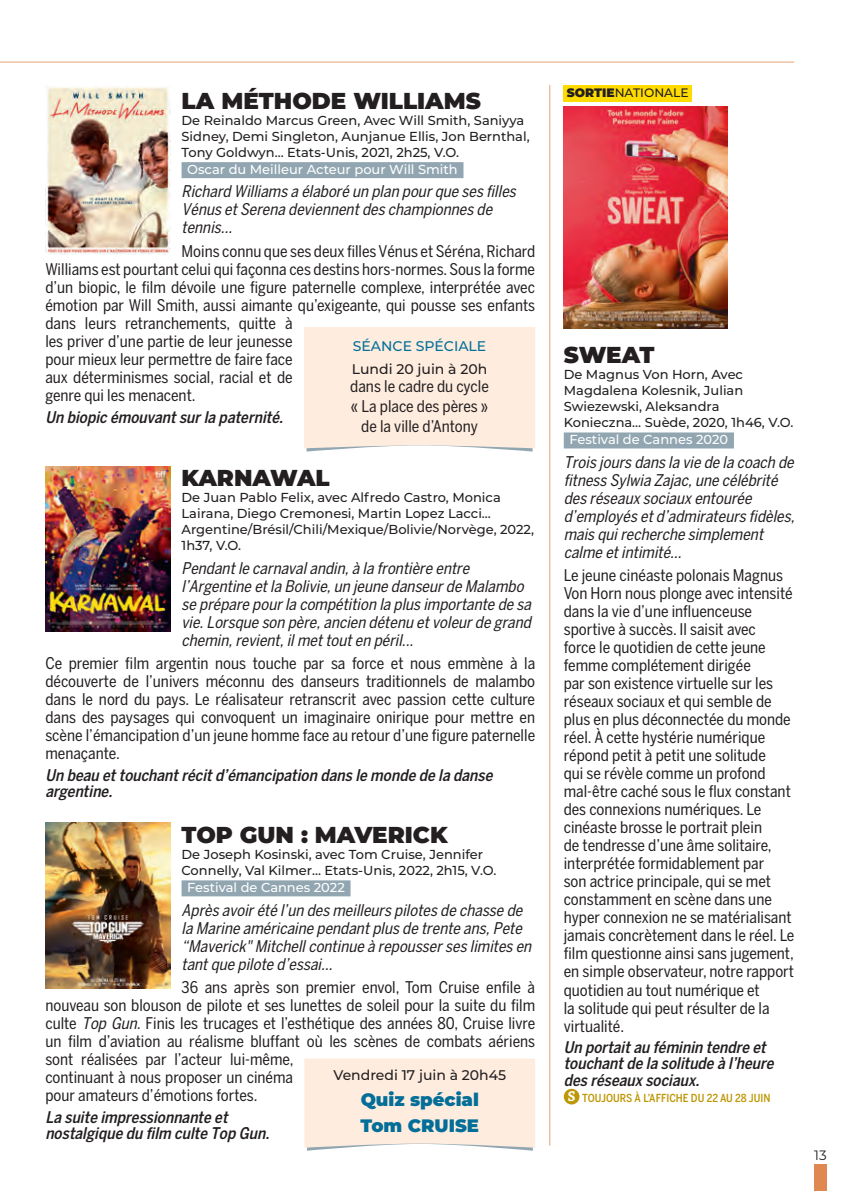
<style>
.page{position:relative;width:851px;height:1191px;background:#fff}
.page>*{position:absolute;margin:0;border:0;box-sizing:border-box;transform-origin:0 0}
.t1{font:900 23px "Montserrat";color:#231f20}
.t2{font:900 18px/26px "Montserrat";color:#036f98}
.t3{font:16px/18px "Benton Sans Cond";color:#231f20}
.t4{font:italic 16px/18px "Benton Sans Cond";color:#231f20}
.t5{font:italic 500 16px/16px "Benton Sans Cond";color:#231f20}
.t6{font:500 14px "Montserrat";color:#231f20}
.t7{font:500 14px "Montserrat";color:#036f98}
.t8{font:13.6px "Montserrat";color:#231f20}
.t9{font:500 13px/16px "Montserrat";color:#231f20}
.t10{font:500 13px "Montserrat";color:#fff}
.t11{font:500 12.2px "Montserrat";color:#231f20}
.t12{font:500 11px "Benton Sans Cond";color:#bd9705}
.s1{font-style:italic}
.s2{font-weight:900}
.s3{font-family:"Alegreya";font-weight:700;font-size:15px;color:#fff}
</style>
<div class="page">
<div style="left:181px;top:162px;width:282px;height:16px;background:#91a6b1"></div>
<div style="left:181px;top:880px;width:169px;height:16px;background:#91a6b1"></div>
<img style="left:563px;top:106px;width:164px;height:223px">
<img style="left:45px;top:466px;width:125px;height:165px">
<img style="left:45px;top:822px;width:125px;height:166px">
<div style="left:563px;top:85px;width:128px;height:16px;background:#ffdc01"></div>
<div style="left:814px;top:1164px;width:12px;height:27px;background:#e08852"></div>
<div style="left:304px;top:327px;width:231px;height:124px;background:#feecdf"></div>
<hr style="left:0;top:62px;width:794px;height:1px;background:#e7a275">
<hr style="left:549px;top:85px;width:1px;height:1060px;background:#e7a275">
<img style="left:45px;top:87px;width:125px;height:167px">
<div style="left:563px;top:432px;width:170px;height:16px;background:#91a6b1"></div>
<div style="left:563px;top:1088px;width:16px;height:16px;background:#bd9705;border-radius:50%"></div>
<svg style="left:304px;top:1058px;width:231px;height:92px;background:#fcebdf"></svg>
<h1 class="t1" style="left:181px;top:83px;width:301px">LA MÉTHODE WILLIAMS</h1>
<p class="t9" style="left:181px;top:112px;width:349px">De Reinaldo Marcus Green, Avec Will Smith, Saniyya<br>Sidney, Demi Singleton, Aunjanue Ellis, Jon Bernthal,<br>Tony Goldwyn… Etats-Unis, 2021, 2h25, V.O.</p>
<p class="t10" style="left:187px;top:160px;width:272px">Oscar du Meilleur Acteur pour Will Smith</p>
<p class="t4" style="left:181px;top:182px;width:336px">Richard Williams a élaboré un plan pour que ses filles<br>Vénus et Serena deviennent des championnes de tennis…</p>
<p class="t3" style="left:45px;top:242px;width:491px;text-indent:136px">Moins connu que ses deux filles Vénus et Séréna, Richard Williams est pourtant celui qui façonna ces destins hors-normes. Sous la forme d’un biopic, le film dévoile une figure paternelle complexe, interprétée avec émotion par Will Smith, aussi aimante qu’exigeante, qui pousse ses enfants dans leurs retranchements, quitte à<br>les priver d’une partie de leur jeunesse<br>pour mieux leur permettre de faire face<br>aux déterminismes social, racial et de<br>genre qui les menacent.</p>
<p class="t5" style="left:45px;top:409px;width:239px">Un biopic émouvant sur la paternité.</p>
<p class="t7" style="left:353px;top:336px;width:135px">SÉANCE SPÉCIALE</p>
<p class="t6" style="left:352px;top:359px;width:137px">Lundi 20 juin à 20h</p>
<p class="t3" style="left:350px;top:376px;width:140px;line-height:19.6px;text-align:center">dans le cadre du cycle « La place des pères » de la ville d’Antony</p>
<h1 class="t1" style="left:181px;top:460px;width:150px">KARNAWAL</h1>
<p class="t9" style="left:181px;top:489px;width:354px">De Juan Pablo Felix, avec Alfredo Castro, Monica Lairana, Diego Cremonesi, Martin Lopez Lacci… Argentine/Brésil/Chili/Mexique/Bolivie/Norvège, 2022, 1h37, V.O.</p>
<p class="t4" style="left:181px;top:558px;width:351px">Pendant le carnaval andin, à la frontière entre l’Argentine et la Bolivie, un jeune danseur de Malambo se prépare pour la compétition la plus importante de sa vie. Lorsque son père, ancien détenu et voleur de grand chemin, revient, il met tout en péril...</p>
<p class="t3" style="left:45px;top:654px;width:491px;text-align:justify">Ce premier film argentin nous touche par sa force et nous emmène à la découverte de l’univers méconnu des danseurs traditionnels de malambo dans le nord du pays. Le réalisateur retranscrit avec passion cette culture dans des paysages qui convoquent un imaginaire onirique pour mettre en scène l’émancipation d’un jeune homme face au retour d’une figure paternelle menaçante.</p>
<p class="t5" style="left:45px;top:767px;width:448px">Un beau et touchant récit d’émancipation dans le monde de la danse argentine.</p>
<h1 class="t1" style="left:181px;top:817px;width:267px">TOP GUN : MAVERICK</h1>
<p class="t9" style="left:181px;top:846px;width:316px">De Joseph Kosinski, avec Tom Cruise, Jennifer<br>Connelly, Val Kilmer… Etats-Unis, 2022, 2h15, V.O.</p>
<p class="t10" style="left:187px;top:878px;width:159px">Festival de Cannes 2022</p>
<p class="t4" style="left:181px;top:900px;width:351px">Après avoir été l’un des meilleurs pilotes de chasse de la Marine américaine pendant plus de trente ans, Pete “Maverick" Mitchell continue à repousser ses limites en tant que pilote d’essai…</p>
<p class="t3" style="left:45px;top:978px;width:491px;text-indent:136px">36 ans après son premier envol, Tom Cruise enfile à nouveau son blouson de pilote et ses lunettes de soleil pour la suite du film culte <span class="s1">Top Gun.</span> Finis les trucages et l’esthétique des années 80, Cruise livre un film d’aviation au réalisme bluffant où les scènes de combats aériens sont réalisées par l’acteur lui-même,<br>continuant à nous proposer un cinéma<br>pour amateurs d’émotions fortes.</p>
<p class="t5" style="left:45px;top:1109px;width:225px">La suite impressionnante et nostalgique du film culte Top Gun.</p>
<p class="t6" style="left:333px;top:1064px;width:174px">Vendredi 17 juin à 20h45</p>
<p class="t2" style="left:360px;top:1085px;width:120px">Quiz spécial<br>Tom CRUISE</p>
<p class="t11" style="left:566px;top:84px;width:123px"><span class="s2">SORTIE</span>NATIONALE</p>
<h1 class="t1" style="left:563px;top:338px;width:92px">SWEAT</h1>
<p class="t9" style="left:563px;top:366px;width:231px">De Magnus Von Horn, Avec<br>Magdalena Kolesnik, Julian<br>Swiezewski, Aleksandra<br>Konieczna… Suède, 2020, 1h46, V.O.</p>
<p class="t10" style="left:569px;top:430px;width:160px">Festival de Cannes 2020</p>
<p class="t4" style="left:563px;top:453px;width:232px">Trois jours dans la vie de la coach de fitness Sylwia Zajac, une célébrité des réseaux sociaux entourée d’employés et d’admirateurs fidèles, mais qui recherche simplement calme et intimité…</p>
<p class="t3" style="left:563px;top:566px;width:232px">Le jeune cinéaste polonais Magnus<br>Von Horn nous plonge avec intensité dans la vie d’une influenceuse sportive à succès. Il saisit avec<br>force le quotidien de cette jeune femme complétement dirigée<br>par son existence virtuelle sur les réseaux sociaux et qui semble de plus en plus déconnectée du monde réel. À cette hystérie numérique répond petit à petit une solitude<br>qui se révèle comme un profond mal-être caché sous le flux constant des connexions numériques. Le cinéaste brosse le portrait plein<br>de tendresse d’une âme solitaire, interprétée formidablement par<br>son actrice principale, qui se met constamment en scène dans une hyper connexion ne se matérialisant jamais concrètement dans le réel. Le film questionne ainsi sans jugement, en simple observateur, notre rapport quotidien au tout numérique et<br>la solitude qui peut résulter de la virtualité.</p>
<p class="t5" style="left:563px;top:1039px;width:211px">Un portait au féminin tendre et touchant de la solitude à l’heure des réseaux sociaux.</p>
<p class="t12" style="left:567px;top:1091px;width:204px"><span class="s3">S</span> TOUJOURS À L’AFFICHE DU 22 AU 28 JUIN</p>
<p class="t8" style="left:814px;top:1145px;width:14px">13</p>
</div>
